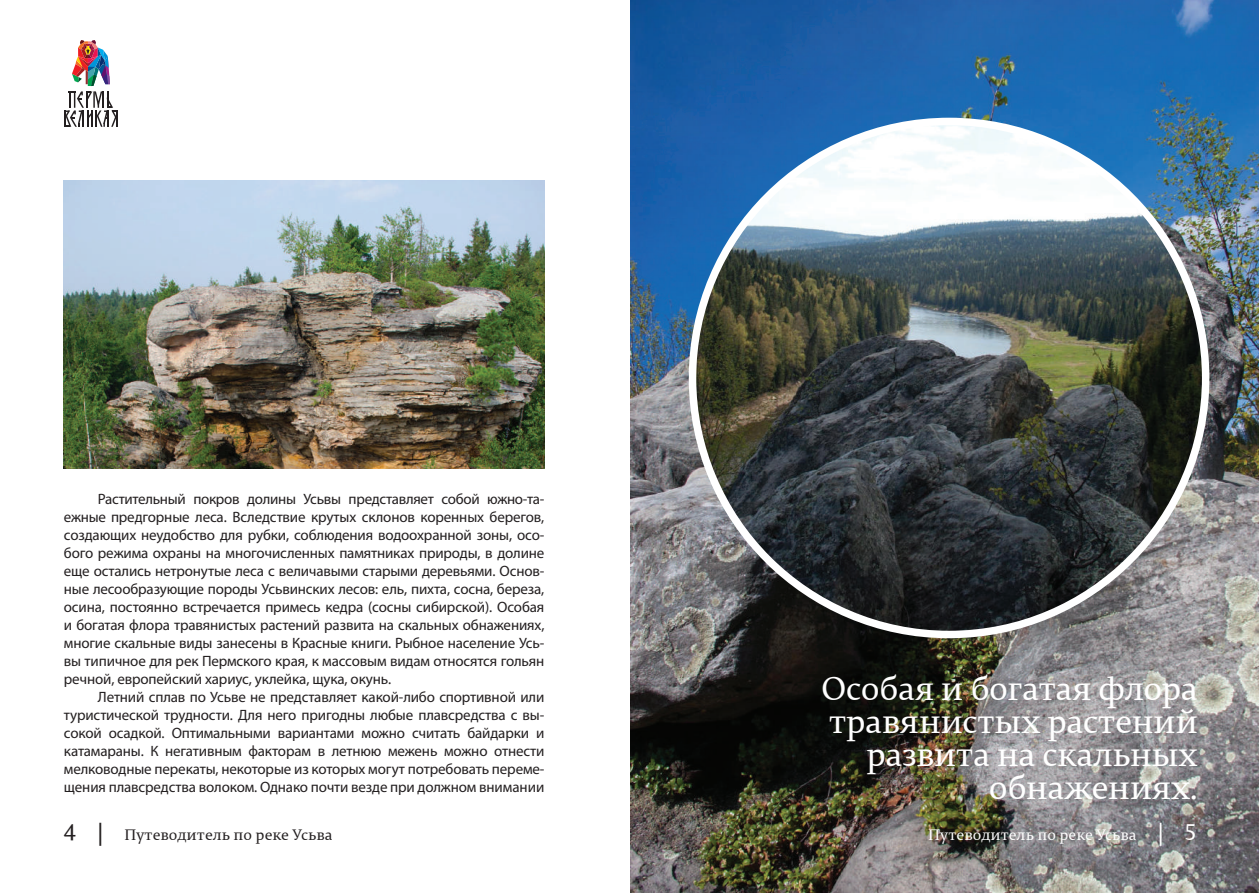
<style>
.page{position:relative;width:1259px;height:893px;background:#fff}
.page>*{position:absolute;margin:0;border:0;box-sizing:border-box;transform-origin:0 0}
.t1{font:33px/33px "Permian Serif Typeface";letter-spacing:-.02em;color:#fff;text-align:right}
.t2{font:15px/18px "Myriad Pro";letter-spacing:-.01em;color:#231f20;text-align:justify}
.t3{font:15px "Permian Serif Typeface";color:#231f20}
.t4{font:15px "Permian Serif Typeface";color:#fff}
.s1{font-size:22.5px}
</style>
<div class="page">
<img style="left:64px;top:40px;width:54px;height:87px">
<img style="left:631px;top:0;width:628px;height:893px">
<img style="left:692px;top:121px;width:513px;height:513px;border-radius:256px">
<img style="left:64px;top:180px;width:480px;height:288px">
<p class="t2" style="left:64px;top:489px;width:482px;text-indent:34px">Растительный покров долины Усьвы представляет собой южно-та&shy;ежные предгорные леса. Вследствие крутых склонов коренных берегов, создающих неудобство для рубки, соблюдения водоохранной зоны, осо&shy;бого режима охраны на многочисленных памятниках природы, в долине еще остались нетронутые леса с величавыми старыми деревьями. Основ&shy;ные лесообразующие породы Усьвинских лесов: ель, пихта, сосна, береза, осина, постоянно встречается примесь кедра (сосны сибирской). Особая и богатая флора травянистых растений развита на скальных обнажениях, многие скальные виды занесены в Красные книги. Рыбное население Усь&shy;вы типичное для рек Пермского края, к массовым видам относятся гольян речной, европейский хариус, уклейка, щука, окунь.</p>
<p class="t2" style="left:64px;top:687px;width:482px;text-indent:34px">Летний сплав по Усьве не представляет какой-либо спортивной или туристической трудности. Для него пригодны любые плавсредства с вы&shy;сокой осадкой. Оптимальными вариантами можно считать байдарки и катамараны. К негативным факторам в летнюю межень можно отнести мелководные перекаты, некоторые из которых могут потребовать переме&shy;щения плавсредства волоком. Однако почти везде при должном внимании</p>
<p class="t3" style="left:64px;top:826px;width:270px"><span class="s1">4 |</span> Путеводитель по реке Усьва</p>
<h1 class="t1" style="left:821px;top:672px;width:378px">Особая и богатая флора травянистых растений развита на скальных обнажениях.</h1>
<p class="t4" style="left:928px;top:825px;width:269px">Путеводитель по реке Усьва <span class="s1">| 5</span></p>
</div>
